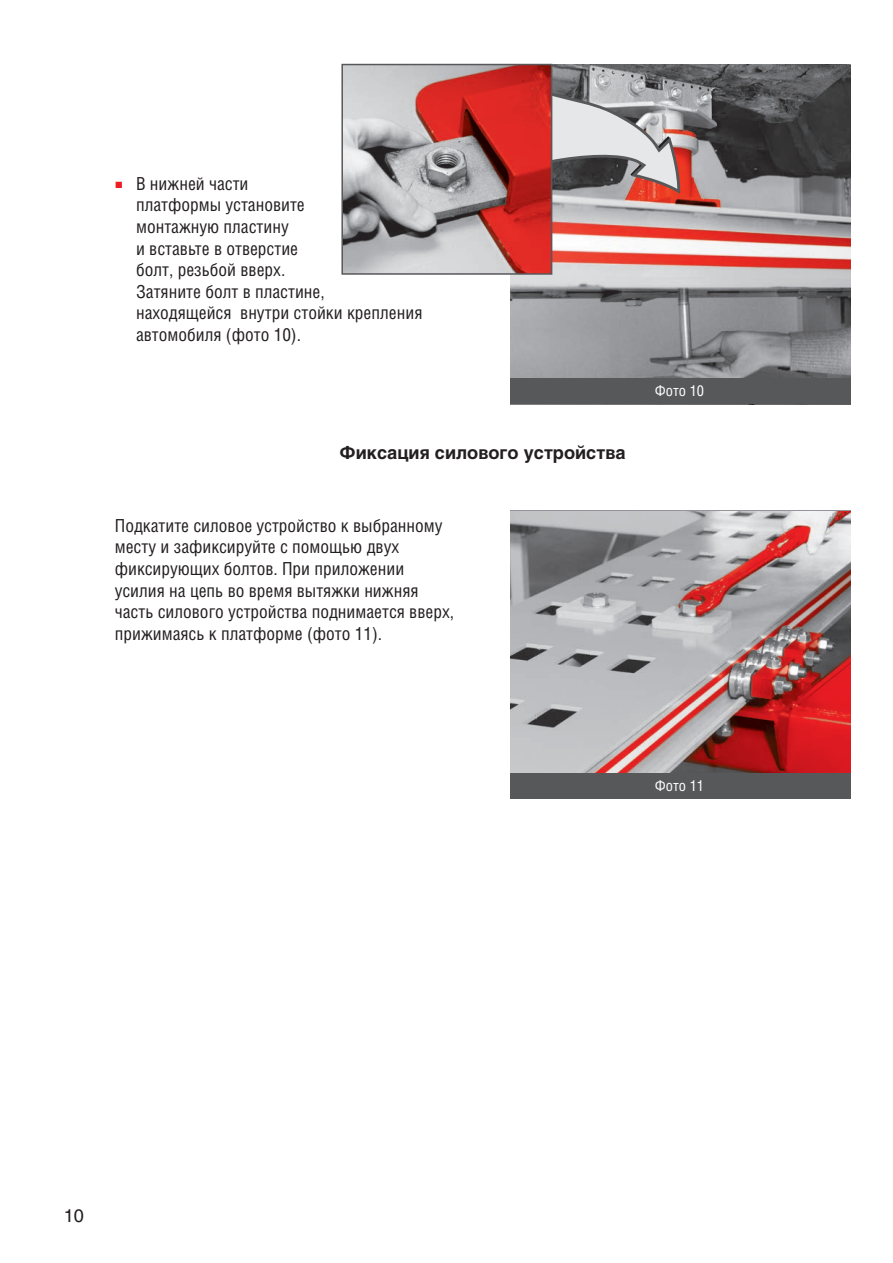
<style>
.page{position:relative;width:893px;height:1263px;background:#fff}
.page>*{position:absolute;margin:0;border:0;box-sizing:border-box;transform-origin:0 0}
.t1{font:18px/21.6px "Helios Cond C";color:#231f20}
.t2{font:700 18px "Helios C";color:#231f20}
.t3{font:18px "Helios C";color:#231f20}
.t4{font:15px "Helios Cond C";color:#fff}
.s1{font-family:"Arial";font-size:13.5px;color:#ee1d23}
</style>
<div class="page">
<img style="left:510px;top:512px;width:340px;height:261px">
<div style="left:510px;top:773px;width:340px;height:26px;background:#57585a"></div>
<img style="left:510px;top:64px;width:340px;height:315px">
<div style="left:510px;top:379px;width:340px;height:25px;background:#57585a"></div>
<svg style="left:552px;top:90px;width:129px;height:106px;background:#aea5a5"></svg>
<img style="left:344px;top:67px;width:205px;height:205px">
<div style="left:341px;top:64px;width:211px;height:211px;border:2px solid #57585a"></div>
<p class="t1" style="left:136px;top:172px;width:288px;text-indent:-21px"><span class="s1">■</span> В нижней части<br>платформы установите<br>монтажную пластину<br>и вставьте в отверстие<br>болт, резьбой вверх.<br>Затяните болт в пластине, находящейся внутри стойки крепления автомобиля (фото 10).</p>
<p class="t2" style="left:340px;top:442px;width:288px">Фиксация силового устройства</p>
<p class="t1" style="left:115px;top:514px;width:341px">Подкатите силовое устройство к выбранному месту и зафиксируйте с помощью двух фиксирующих болтов. При приложении усилия на цепь во время вытяжки нижняя часть силового устройства поднимается вверх, прижимаясь к платформе (фото 11).</p>
<p class="t4" style="left:655px;top:382px;width:51px">Фото 10</p>
<p class="t4" style="left:655px;top:776px;width:51px">Фото 11</p>
<p class="t3" style="left:64px;top:1205px;width:22px">10</p>
</div>
